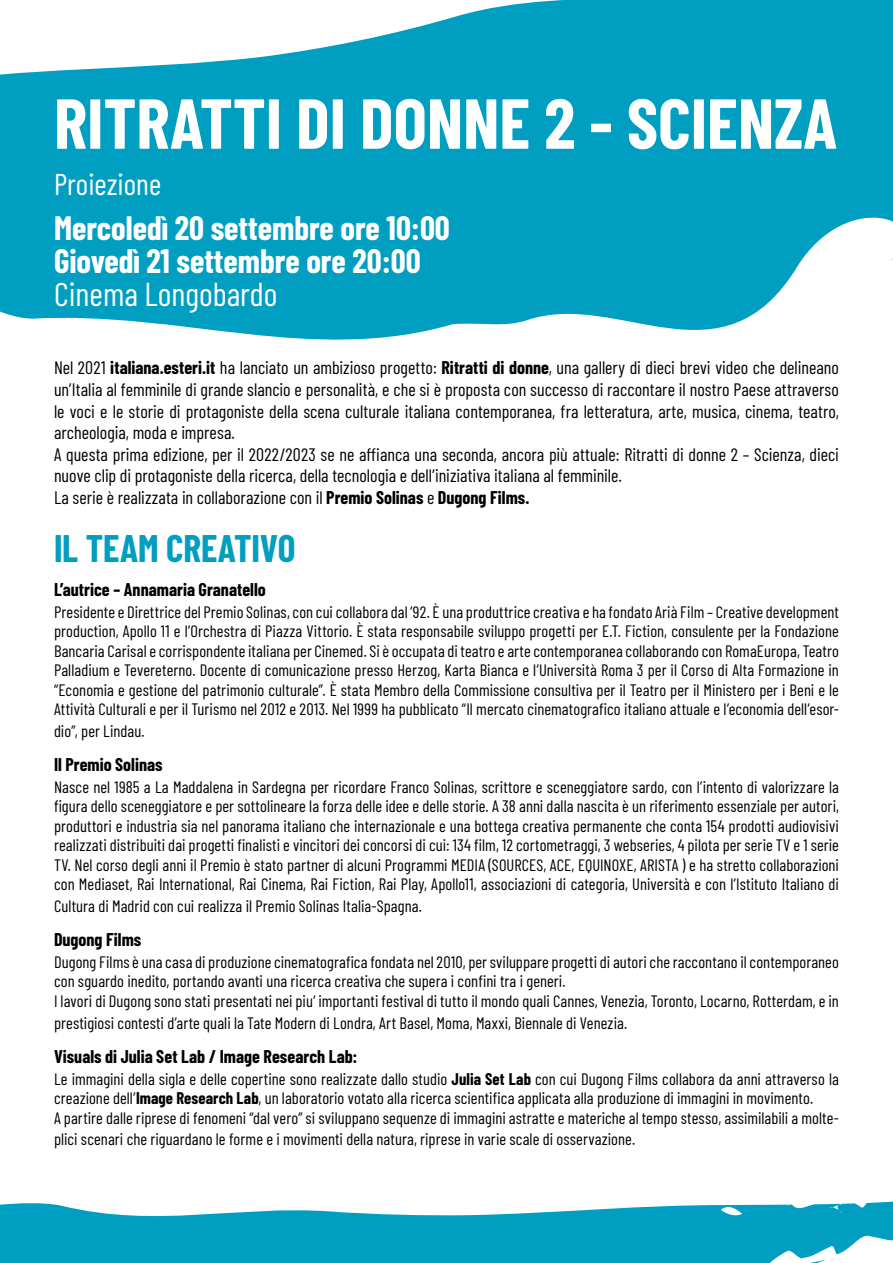
<style>
.page{position:relative;width:893px;height:1263px;background:#fff}
.page>*{position:absolute;margin:0;border:0;box-sizing:border-box;transform-origin:0 0}
.t1{font:700 70.5px "Barlow Condensed";color:#fff}
.t2{font:700 37.5px "Barlow Condensed";letter-spacing:-.005em;color:#009fc1}
.t3{font:700 33px/33px "Barlow Condensed";color:#fff}
.t4{font:33px "Barlow Condensed";color:#fff}
.t5{font:30px "Barlow Condensed";color:#fff}
.t6{font:18px/21.6px "Barlow Condensed";color:#000}
.t7{font:700 18px "Barlow Condensed";color:#000}
.t8{font:16.5px/19.5px "Barlow Condensed";letter-spacing:.005em;color:#000;text-align:justify}
.s1{font-weight:700}
</style>
<div class="page">
<svg style="left:0;top:0;width:893px;height:340px;fill:#009fc1"></svg>
<svg style="left:0;top:1201px;width:893px;height:62px;fill:#009fc1"></svg>
<h1 class="t1" style="left:54px;top:73px;width:785px">RITRATTI DI DONNE 2 - SCIENZA</h1>
<h3 class="t5" style="left:54px;top:162px;width:109px">Proiezione</h3>
<h3 class="t3" style="left:54px;top:210px;width:397px">Mercoledì 20 settembre ore 10:00<br>Giovedì 21 settembre ore 20:00</h3>
<h3 class="t4" style="left:54px;top:271px;width:225px">Cinema Longobardo</h3>
<p class="t6" style="left:54px;top:356px;width:786px">Nel 2021 <span class="s1">italiana.esteri.it</span> ha lanciato un ambizioso progetto: <span class="s1">Ritratti di donne</span>, una gallery di dieci brevi video che delineano un’Italia al femminile di grande slancio e personalità, e che si è proposta con successo di raccontare il nostro Paese attraverso le voci e le storie di protagoniste della scena culturale italiana contemporanea, fra letteratura, arte, musica, cinema, teatro, archeologia, moda e impresa.<br>A questa prima edizione, per il 2022/2023 se ne affianca una seconda, ancora più attuale: Ritratti di donne 2 – Scienza, dieci nuove clip di protagoniste della ricerca, della tecnologia e dell’iniziativa italiana al femminile.<br>La serie è realizzata in collaborazione con il <span class="s1">Premio Solinas</span> e <span class="s1">Dugong Films.</span></p>
<h2 class="t2" style="left:54px;top:522px;width:243px">IL TEAM CREATIVO</h2>
<p class="t7" style="left:54px;top:577px;width:213px">L’autrice – Annamaria Granatello</p>
<p class="t8" style="left:54px;top:601px;width:786px">Presidente e Direttrice del Premio Solinas, con cui collabora dal ’92. È una produttrice creativa e ha fondato Arià Film – Creative development production, Apollo 11 e l’Orchestra di Piazza Vittorio. È stata responsabile sviluppo progetti per E.T. Fiction, consulente per la Fondazione Bancaria Carisal e corrispondente italiana per Cinemed. Si è occupata di teatro e arte contemporanea collaborando con RomaEuropa, Teatro Palladium e Tevereterno. Docente di comunicazione presso Herzog, Karta Bianca e l’Università Roma 3 per il Corso di Alta Formazione in “Economia e gestione del patrimonio culturale”. È stata Membro della Commissione consultiva per il Teatro per il Ministero per i Beni e le Attività Culturali e per il Turismo nel 2012 e 2013. Nel 1999 ha pubblicato “Il mercato cinematografico italiano attuale e l’economia dell’esor-</p>
<p class="t8" style="left:54px;top:720px;width:92px">dio”, per Lindau.</p>
<p class="t7" style="left:54px;top:752px;width:110px">Il Premio Solinas</p>
<p class="t8" style="left:54px;top:776px;width:786px">Nasce nel 1985 a La Maddalena in Sardegna per ricordare Franco Solinas, scrittore e sceneggiatore sardo, con l’intento di valorizzare la figura dello sceneggiatore e per sottolineare la forza delle idee e delle storie. A 38 anni dalla nascita è un riferimento essenziale per autori, produttori e industria sia nel panorama italiano che internazionale e una bottega creativa permanente che conta 154 prodotti audiovisivi realizzati distribuiti dai progetti finalisti e vincitori dei concorsi di cui: 134 film, 12 cortometraggi, 3 webseries, 4 pilota per serie TV e 1 serie TV. Nel corso degli anni il Premio è stato partner di alcuni Programmi MEDIA (SOURCES, ACE, EQUINOXE, ARISTA ) e ha stretto collaborazioni con Mediaset, Rai International, Rai Cinema, Rai Fiction, Rai Play, Apollo11, associazioni di categoria, Università e con l’Istituto Italiano di</p>
<p class="t8" style="left:54px;top:895px;width:369px">Cultura di Madrid con cui realizza il Premio Solinas Italia-Spagna.</p>
<p class="t7" style="left:54px;top:927px;width:89px">Dugong Films</p>
<p class="t8" style="left:54px;top:951px;width:786px;text-align:left">Dugong Films è una casa di produzione cinematografica fondata nel 2010, per sviluppare progetti di autori che raccontano il contemporaneo con sguardo inedito, portando avanti una ricerca creativa che supera i confini tra i generi.<br>I lavori di Dugong sono stati presentati nei piu’ importanti festival di tutto il mondo quali Cannes, Venezia, Toronto, Locarno, Rotterdam, e in</p>
<p class="t8" style="left:54px;top:1012px;width:575px">prestigiosi contesti d’arte quali la Tate Modern di Londra, Art Basel, Moma, Maxxi, Biennale di Venezia.</p>
<p class="t7" style="left:54px;top:1044px;width:305px">Visuals di Julia Set Lab / Image Research Lab:</p>
<p class="t8" style="left:54px;top:1068px;width:786px;text-align:left">Le immagini della sigla e delle copertine sono realizzate dallo studio <span class="s1">Julia Set Lab</span> con cui Dugong Films collabora da anni attraverso la creazione dell’<span class="s1">Image Research Lab</span>, un laboratorio votato alla ricerca scientifica applicata alla produzione di immagini in movimento.<br>A partire dalle riprese di fenomeni “dal vero” si sviluppano sequenze di immagini astratte e materiche al tempo stesso, assimilabili a molte-</p>
<p class="t8" style="left:54px;top:1128px;width:583px">plici scenari che riguardano le forme e i movimenti della natura, riprese in varie scale di osservazione.</p>
</div>
